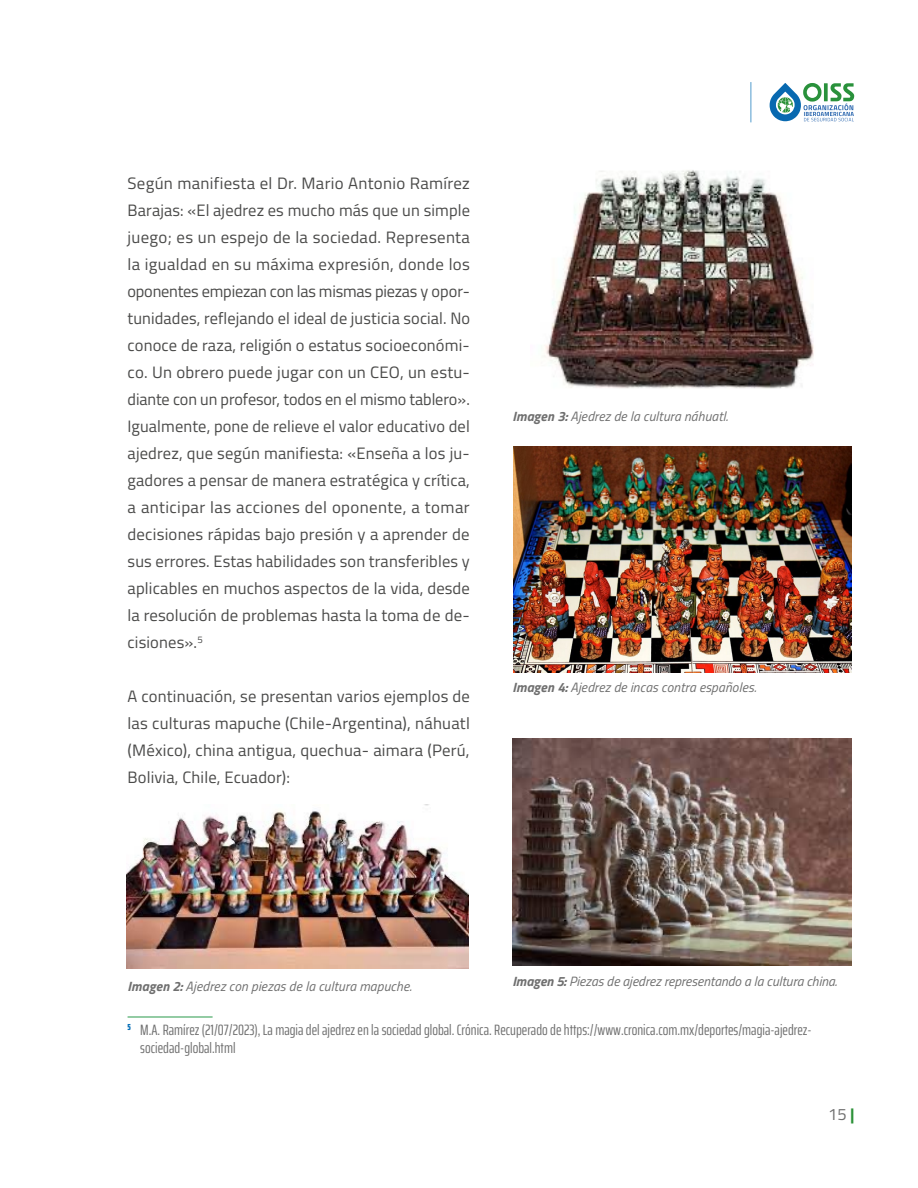
<style>
.page{position:relative;width:918px;height:1188px;background:#fff}
.page>*{position:absolute;margin:0;border:0;box-sizing:border-box;transform-origin:0 0}
.t1{font:16.5px/27px "Titillium Web";letter-spacing:.01em;color:#4a4a49;text-align:justify}
.t2{font:16.5px "Titillium Web";color:#6f6f6f}
.t3{font:extra-condensed 15px/18px "Saira";color:#6f6f6f}
.t4{font:italic 13.5px "Titillium Web";letter-spacing:.01em;color:#6f6f6f}
.s1{font-weight:700}
.s2{font-weight:700;color:#2b9138}
</style>
<div class="page">
<hr style="left:128px;top:1017px;width:85px;height:1px;background:#29994a">
<img style="left:127px;top:804px;width:341px;height:165px">
<img style="left:542px;top:170px;width:272px;height:219px">
<img style="left:513px;top:447px;width:339px;height:225px">
<img style="left:512px;top:739px;width:340px;height:226px">
<svg style="left:770px;top:83px;width:84px;height:38px"></svg>
<hr style="left:751px;top:82px;width:1px;height:40px;background:#529bcd">
<p class="t1" style="left:128px;top:169px;width:344px">Según manifiesta el Dr. Mario Antonio Ramírez Barajas: «El ajedrez es mucho más que un simple juego; es un espejo de la sociedad. Representa la igualdad en su máxima expresión, donde los oponentes empiezan con las mismas piezas y opor&shy;tunidades, reflejando el ideal de justicia social. No conoce de raza, religión o estatus socioeconómi&shy;co. Un obrero puede jugar con un CEO, un estu&shy;diante con un profesor, todos en el mismo tablero».<br>Igualmente, pone de relieve el valor educativo del ajedrez, que según manifiesta: «Enseña a los ju&shy;gadores a pensar de manera estratégica y crítica, a anticipar las acciones del oponente, a tomar decisiones rápidas bajo presión y a aprender de sus errores. Estas habilidades son transferibles y aplicables en muchos aspectos de la vida, desde la resolución de problemas hasta la toma de de&shy;cisiones».<sup>5</sup></p>
<p class="t1" style="left:128px;top:682px;width:344px">A continuación, se presentan varios ejemplos de las culturas mapuche (Chile-Argentina), náhuatl (México), china antigua, quechua- aimara (Perú, Bolivia, Chile, Ecuador):</p>
<p class="t4" style="left:512px;top:406px;width:217px"><span class="s1">Imagen 3:</span> Ajedrez de la cultura náhuatl.</p>
<p class="t4" style="left:512px;top:678px;width:245px"><span class="s1">Imagen 4:</span> Ajedrez de incas contra españoles.</p>
<p class="t4" style="left:512px;top:972px;width:326px"><span class="s1">Imagen 5:</span> Piezas de ajedrez representando a la cultura china.</p>
<p class="t4" style="left:128px;top:976px;width:286px"><span class="s1">Imagen 2:</span> Ajedrez con piezas de la cultura mapuche.</p>
<p class="t3" style="left:140px;top:1020px;width:673px;text-indent:-13px"><sup>5</sup> M.A. Ramírez (21/07/2023), La magia del ajedrez en la sociedad global. Crónica. Recuperado de https://www.cronica.com.mx/deportes/magia-ajedrez&shy;sociedad-global.html</p>
<p class="t2" style="left:828px;top:1102px;width:28px">15 <span class="s2">|</span></p>
</div>
